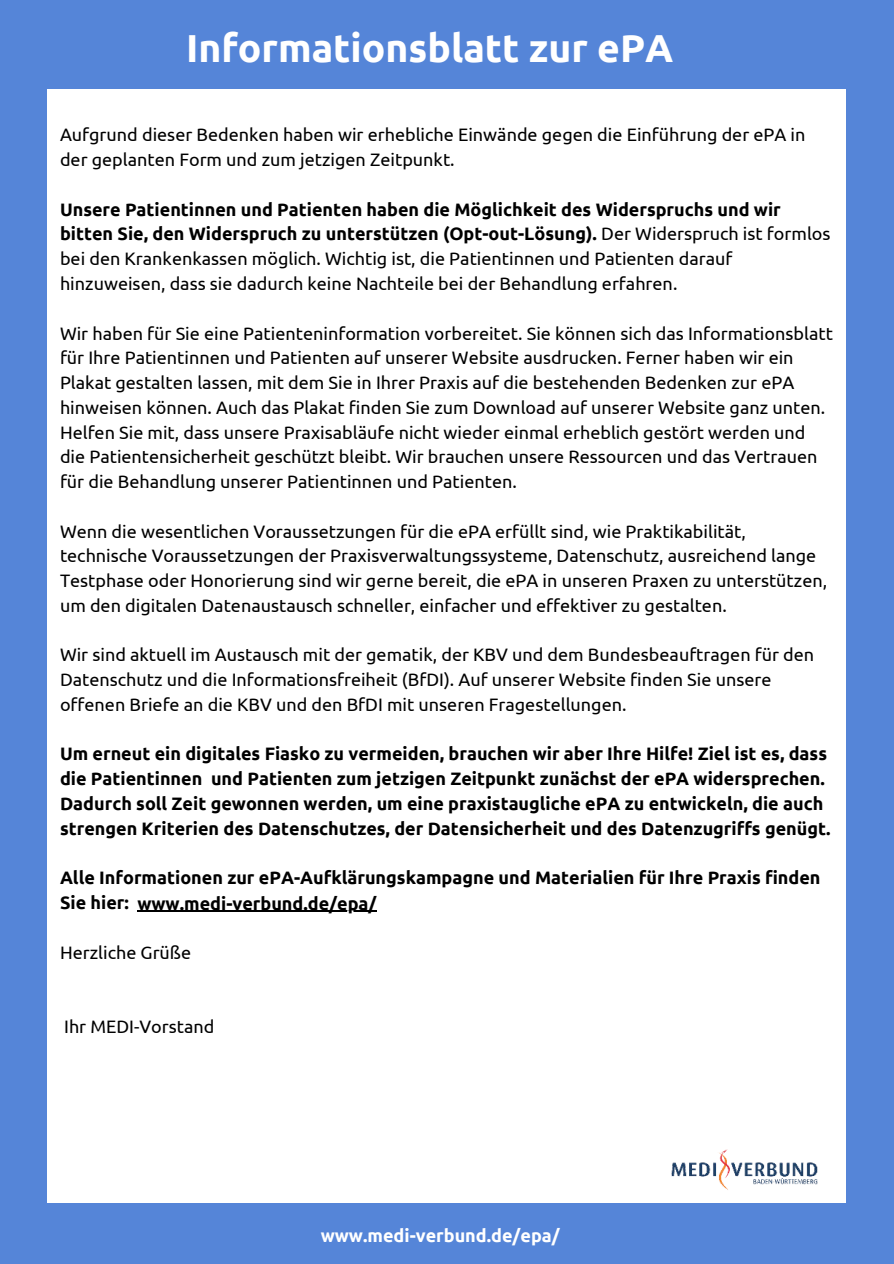
<style>
.page{position:relative;width:894px;height:1264px;background:#fff}
.page>*{position:absolute;margin:0;border:0;box-sizing:border-box;transform-origin:0 0}
.t1{font:700 39px "Ubuntu";color:#fff}
.t2{font:18px/24.8px "Ubuntu";color:#000}
.t3{font:700 18px/24.8px "Ubuntu";color:#000}
.t4{font:700 18px "Ubuntu";color:#fff}
.s1{font-weight:700}
</style>
<div class="page">
<div style="left:0;top:0;width:893px;height:1263px;background:#5585d8"></div>
<div style="left:47px;top:89px;width:799px;height:1113px;background:#fff"></div>
<img style="left:671px;top:1149px;width:147px;height:41px">
<hr style="left:137px;top:910px;width:239px;height:2px;background:#000">
<h1 class="t1" style="left:186px;top:25px;width:488px">Informationsblatt zur ePA</h1>
<p class="t2" style="left:60px;top:122px;width:746px">Aufgrund dieser Bedenken haben wir erhebliche Einwände gegen die Einführung der ePA in der geplanten Form und zum jetzigen Zeitpunkt.</p>
<p class="t2" style="left:60px;top:196px;width:771px"><span class="s1">Unsere Patientinnen und Patienten haben die Möglichkeit des Widerspruchs und wir bitten Sie, den Widerspruch zu unterstützen (Opt-out-Lösung).</span> Der Widerspruch ist formlos bei den Krankenkassen möglich. Wichtig ist, die Patientinnen und Patienten darauf hinzuweisen, dass sie dadurch keine Nachteile bei der Behandlung erfahren.</p>
<p class="t2" style="left:60px;top:320px;width:774px">Wir haben für Sie eine Patienteninformation vorbereitet. Sie können sich das Informationsblatt für Ihre Patientinnen und Patienten auf unserer Website ausdrucken. Ferner haben wir ein Plakat gestalten lassen, mit dem Sie in Ihrer Praxis auf die bestehenden Bedenken zur ePA hinweisen können. Auch das Plakat finden Sie zum Download auf unserer Website ganz unten.<br>Helfen Sie mit, dass unsere Praxisabläufe nicht wieder einmal erheblich gestört werden und die Patientensicherheit geschützt bleibt. Wir brauchen unsere Ressourcen und das Vertrauen für die Behandlung unserer Patientinnen und Patienten.</p>
<p class="t2" style="left:60px;top:518px;width:768px">Wenn die wesentlichen Voraussetzungen für die ePA erfüllt sind, wie Praktikabilität, technische Voraussetzungen der Praxisverwaltungssysteme, Datenschutz, ausreichend lange Testphase oder Honorierung sind wir gerne bereit, die ePA in unseren Praxen zu unterstützen, um den digitalen Datenaustausch schneller, einfacher und effektiver zu gestalten.</p>
<p class="t2" style="left:60px;top:642px;width:755px">Wir sind aktuell im Austausch mit der gematik, der KBV und dem Bundesbeauftragen für den<br>Datenschutz und die Informationsfreiheit (BfDI). Auf unserer Website finden Sie unsere offenen Briefe an die KBV und den BfDI mit unseren Fragestellungen.</p>
<p class="t3" style="left:60px;top:741px;width:771px">Um erneut ein digitales Fiasko zu vermeiden, brauchen wir aber Ihre Hilfe! Ziel ist es, dass die Patientinnen und Patienten zum jetzigen Zeitpunkt zunächst der ePA widersprechen.<br>Dadurch soll Zeit gewonnen werden, um eine praxistaugliche ePA zu entwickeln, die auch strengen Kriterien des Datenschutzes, der Datensicherheit und des Datenzugriffs genügt.</p>
<p class="t3" style="left:60px;top:865px;width:761px">Alle Informationen zur ePA-Aufklärungskampagne und Materialien für Ihre Praxis finden<br>Sie hier:</p>
<p class="t2" style="left:60px;top:939px;width:133px">Herzliche Grüße</p>
<p class="t3" style="left:137px;top:890px;width:240px">www.medi-verbund.de/epa/</p>
<p class="t2" style="left:64px;top:1013px;width:152px">Ihr MEDI-Vorstand</p>
<p class="t4" style="left:320px;top:1224px;width:240px">www.medi-verbund.de/epa/</p>
</div>
